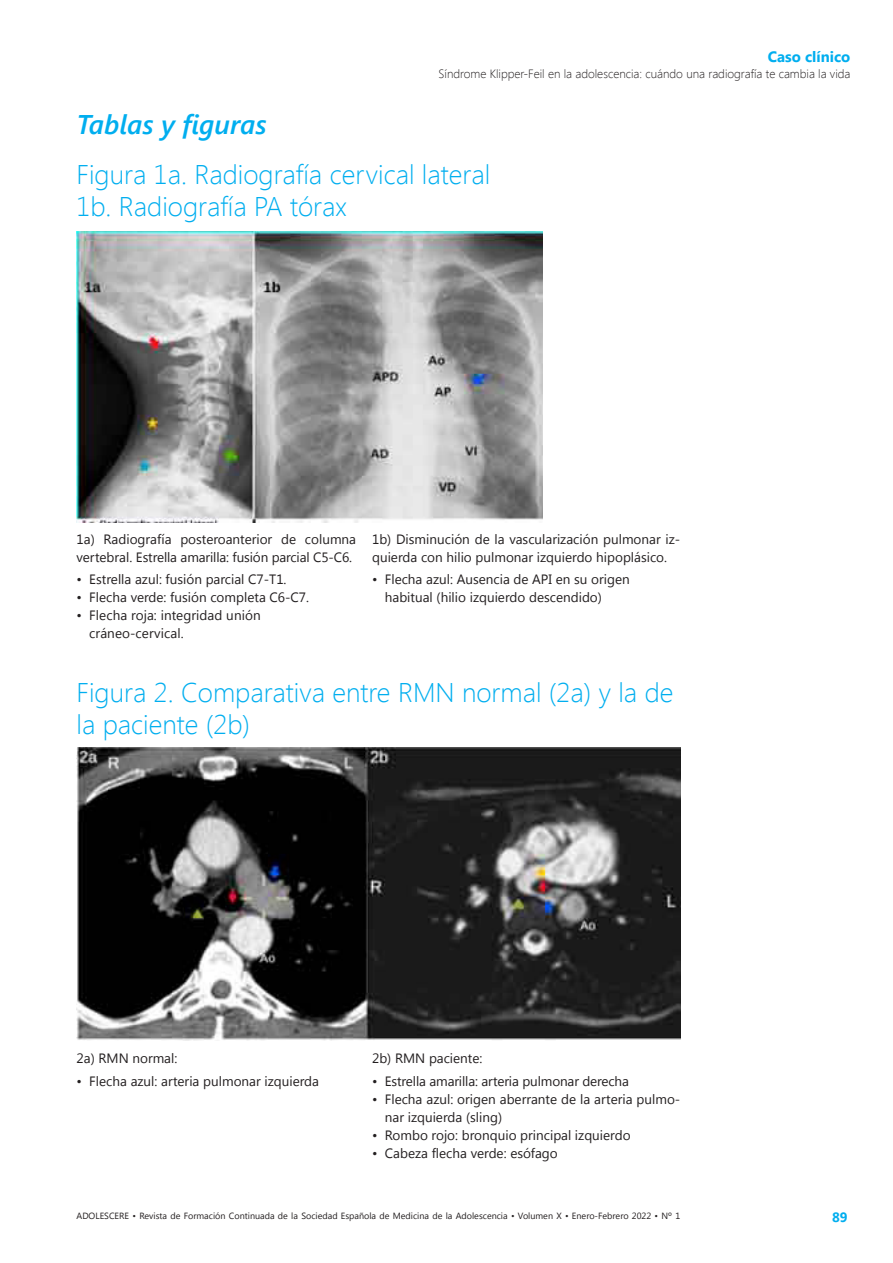
<style>
.page{position:relative;width:893px;height:1263px;background:#fff}
.page>*{position:absolute;margin:0;border:0;box-sizing:border-box;transform-origin:0 0}
._1nivel{font:300 27px/32.4px "Segoe UI";color:#00aeef}
.t1{font:italic 600 27px "Segoe UI";color:#00aeef}
.t2{font:700 15px "Segoe UI";color:#00aeef}
.t3{font:13.5px/18px "Segoe UI";color:#231f20}
.t4{font:700 13.5px "Segoe UI";color:#00aeef}
.t5{font:300 12px "Segoe UI";color:#231f20}
.t6{font:9px "Segoe UI";color:#231f20}
</style>
<div class="page">
<img style="left:77px;top:748px;width:603px;height:292px">
<img style="left:77px;top:231px;width:465px;height:292px">
<p class="t2" style="left:768px;top:46px;width:84px">Caso clínico</p>
<p class="t5" style="left:439px;top:66px;width:413px">Síndrome Klipper-Feil en la adolescencia: cuándo una radiografía te cambia la vida</p>
<p class="t1" style="left:77px;top:106px;width:192px">Tablas y figuras</p>
<p class="_1nivel" style="left:77px;top:157px;width:415px">Figura 1a. Radiografía cervical lateral<br>1b. Radiografía PA tórax</p>
<p class="t3" style="left:77px;top:529px;width:281px">1a) Radiografía posteroanterior de columna vertebral. Estrella amarilla: fusión parcial C5-C6.</p>
<p class="t3" style="left:77px;top:569px;width:211px">• Estrella azul: fusión parcial C7-T1.</p>
<p class="t3" style="left:77px;top:587px;width:234px">• Flecha verde: fusión completa C6-C7.</p>
<p class="t3" style="left:89px;top:605px;width:173px;text-indent:-13px">• Flecha roja: integridad unión cráneo-cervical.</p>
<p class="t3" style="left:372px;top:529px;width:310px">1b) Disminución de la vascularización pulmonar iz&shy;quierda con hilio pulmonar izquierdo hipoplásico.</p>
<p class="t3" style="left:385px;top:569px;width:246px;text-indent:-13px">• Flecha azul: Ausencia de API en su origen habitual (hilio izquierdo descendido)</p>
<p class="_1nivel" style="left:77px;top:675px;width:598px">Figura 2. Comparativa entre RMN normal (2a) y la de la paciente (2b)</p>
<p class="t3" style="left:77px;top:1049px;width:102px">2a) RMN normal:</p>
<p class="t3" style="left:77px;top:1071px;width:244px">• Flecha azul: arteria pulmonar izquierda</p>
<p class="t3" style="left:372px;top:1049px;width:112px">2b) RMN paciente:</p>
<p class="t3" style="left:372px;top:1071px;width:258px">• Estrella amarilla: arteria pulmonar derecha</p>
<p class="t3" style="left:385px;top:1089px;width:297px;text-indent:-13px">• Flecha azul: origen aberrante de la arteria pulmo&shy;nar izquierda (sling)</p>
<p class="t3" style="left:372px;top:1125px;width:260px">• Rombo rojo: bronquio principal izquierdo</p>
<p class="t3" style="left:372px;top:1143px;width:187px">• Cabeza flecha verde: esófago</p>
<p class="t6" style="left:77px;top:1209px;width:605px">ADOLESCERE • Revista de Formación Continuada de la Sociedad Española de Medicina de la Adolescencia • Volumen X • Enero-Febrero 2022 • Nº 1</p>
<p class="t4" style="left:832px;top:1207px;width:17px">89</p>
</div>
